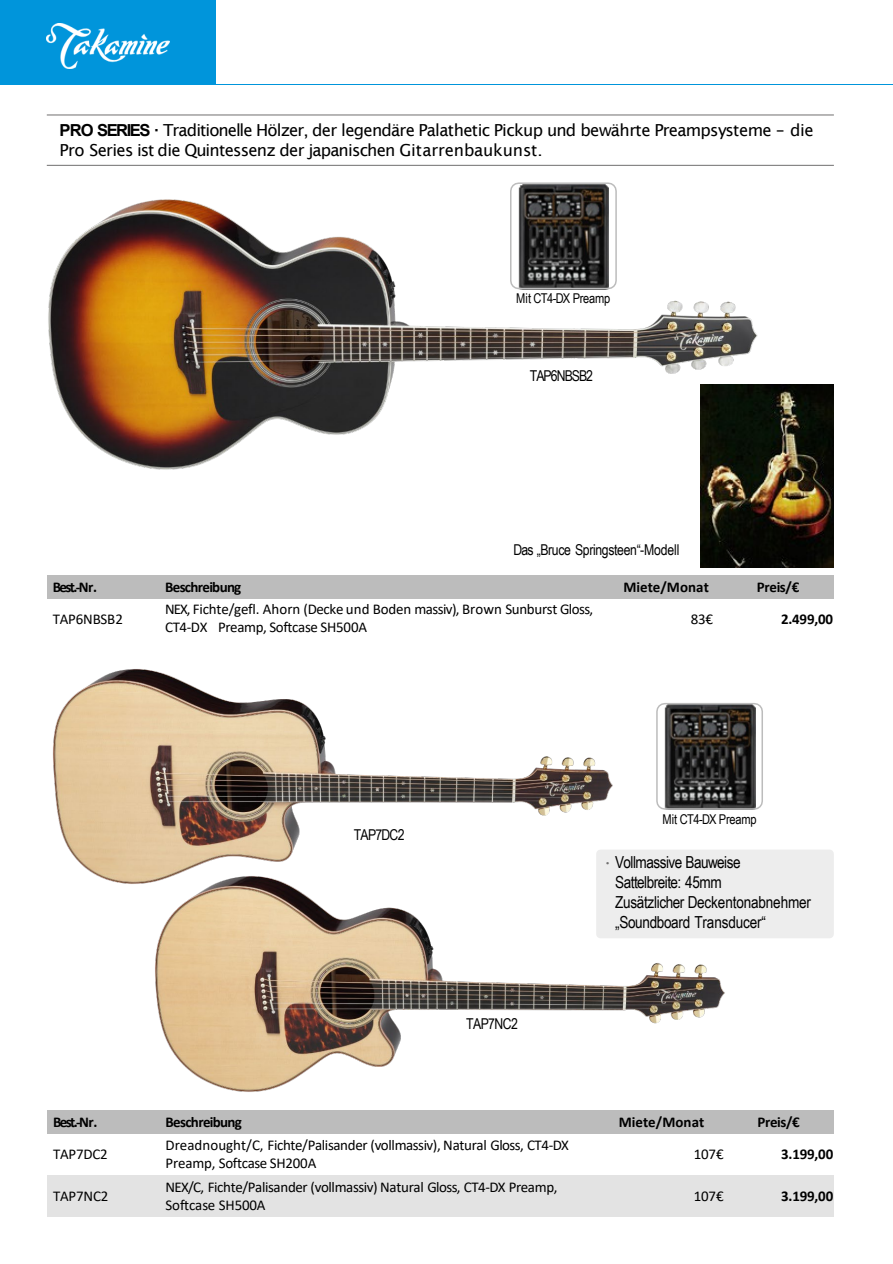
<style>
.page{position:relative;width:893px;height:1264px;background:#fff}
.page>*{position:absolute;margin:0;border:0;box-sizing:border-box;transform-origin:0 0}
.t1{font:16.5px/20px "Lucida Sans";letter-spacing:-.04em;color:#000}
.t2{font:16.5px/19.8px "Arial Narrow";letter-spacing:-.02em;color:#000;text-align:center}
.t3{font:15px/18px "Calibri";letter-spacing:-.02em;color:#000}
.t4{font:700 15px "Calibri";letter-spacing:-.025em;color:#000}
.t5{font:15px "Arial Narrow";letter-spacing:-.035em;color:#000}
.t6{font:700 15px "Calibri";letter-spacing:-.045em;color:#000}
.t7{font:700 15px "Calibri";letter-spacing:.005em;color:#000}
.t8{font:15px "Arial Narrow";letter-spacing:-.065em;color:#000}
.t9{font:13.5px "Arial Narrow";letter-spacing:-.015em;color:#000}
.s1{font-family:"Arial";font-weight:700}
.s2{font-family:"Lucida Sans";color:#706f6f}
</style>
<div class="page">
<div style="left:0;top:0;width:215px;height:84px;background:#0095db"></div>
<hr style="left:0;top:84px;width:892px;height:1px;background:#0095db">
<img style="left:47px;top:23px;width:123px;height:46px">
<hr style="left:47px;top:115px;width:786px;height:1px;background:#706f6f">
<hr style="left:47px;top:165px;width:786px;height:1px;background:#706f6f">
<div style="left:47px;top:1110px;width:87px;height:23px;background:#bcbcbc"></div>
<div style="left:134px;top:1110px;width:474px;height:23px;background:#bcbcbc"></div>
<div style="left:608px;top:1110px;width:115px;height:23px;background:#bcbcbc"></div>
<div style="left:723px;top:1110px;width:111px;height:23px;background:#bcbcbc"></div>
<div style="left:47px;top:1174px;width:87px;height:42px;background:#e3e3e3"></div>
<div style="left:134px;top:1174px;width:474px;height:42px;background:#e3e3e3"></div>
<div style="left:608px;top:1174px;width:115px;height:42px;background:#e3e3e3"></div>
<div style="left:723px;top:1174px;width:111px;height:42px;background:#e3e3e3"></div>
<div style="left:613px;top:850px;width:220px;height:88px;background:#ededed"></div>
<img style="left:700px;top:385px;width:133px;height:182px">
<div style="left:47px;top:575px;width:94px;height:23px;background:#bcbcbc"></div>
<div style="left:141px;top:575px;width:477px;height:23px;background:#bcbcbc"></div>
<div style="left:618px;top:575px;width:105px;height:23px;background:#bcbcbc"></div>
<div style="left:723px;top:575px;width:110px;height:23px;background:#bcbcbc"></div>
<svg style="left:510px;top:182px;width:107px;height:16px"></svg>
<svg style="left:656px;top:703px;width:107px;height:107px"></svg>
<img style="left:48px;top:198px;width:710px;height:272px">
<img style="left:53px;top:669px;width:560px;height:215px">
<img style="left:155px;top:874px;width:570px;height:218px">
<p class="t1" style="left:59px;top:120px;width:755px"><span class="s1">PRO SERIES ·</span> Traditionelle Hölzer, der legendäre Palathetic Pickup und bewährte Preampsysteme – die<br>Pro Series ist die Quintessenz der japanischen Gitarrenbaukunst.</p>
<p class="t9" style="left:516px;top:288px;width:96px">Mit CT4-DX Preamp</p>
<p class="t8" style="left:529px;top:365px;width:65px">TAP6NBSB2</p>
<p class="t5" style="left:513px;top:538px;width:167px">Das „Bruce Springsteen“-Modell</p>
<p class="t4" style="left:53px;top:576px;width:46px">Best.-Nr.</p>
<p class="t6" style="left:165px;top:576px;width:78px">Beschreibung</p>
<p class="t7" style="left:623px;top:576px;width:87px">Miete/Monat</p>
<p class="t4" style="left:756px;top:576px;width:44px">Preis/€</p>
<p class="t3" style="left:53px;top:609px;width:72px">TAP6NBSB2</p>
<p class="t3" style="left:165px;top:599px;width:430px">NEX, Fichte/gefl. Ahorn (Decke und Boden massiv), Brown Sunburst Gloss,<br>CT4-DX Preamp, Softcase SH500A</p>
<p class="t3" style="left:690px;top:609px;width:24px">83€</p>
<p class="t4" style="left:781px;top:608px;width:54px">2.499,00</p>
<p class="t5" style="left:354px;top:823px;width:52px">TAP7DC2</p>
<p class="t5" style="left:466px;top:1012px;width:53px">TAP7NC2</p>
<p class="t9" style="left:662px;top:808px;width:96px">Mit CT4-DX Preamp</p>
<p class="t2" style="left:602px;top:851px;width:140px"><span class="s2">•</span> Vollmassive Bauweise<br>Sattelbreite: 45mm</p>
<p class="t2" style="left:615px;top:891px;width:197px">Zusätzlicher Deckentonabnehmer</p>
<p class="t2" style="left:615px;top:911px;width:152px">„Soundboard Transducer“</p>
<p class="t4" style="left:53px;top:1111px;width:46px">Best.-Nr.</p>
<p class="t6" style="left:165px;top:1111px;width:78px">Beschreibung</p>
<p class="t7" style="left:618px;top:1111px;width:87px">Miete/Monat</p>
<p class="t4" style="left:757px;top:1111px;width:44px">Preis/€</p>
<p class="t3" style="left:53px;top:1144px;width:56px">TAP7DC2</p>
<p class="t3" style="left:165px;top:1135px;width:405px">Dreadnought/C, Fichte/Palisander (vollmassiv), Natural Gloss, CT4-DX<br>Preamp, Softcase SH200A</p>
<p class="t3" style="left:693px;top:1144px;width:31px">107€</p>
<p class="t4" style="left:781px;top:1143px;width:54px">3.199,00</p>
<p class="t3" style="left:53px;top:1185px;width:57px">TAP7NC2</p>
<p class="t3" style="left:165px;top:1176px;width:393px">NEX/C, Fichte/Palisander (vollmassiv) Natural Gloss, CT4-DX Preamp,<br>Softcase SH500A</p>
<p class="t3" style="left:693px;top:1185px;width:31px">107€</p>
<p class="t4" style="left:781px;top:1184px;width:54px">3.199,00</p>
</div>
